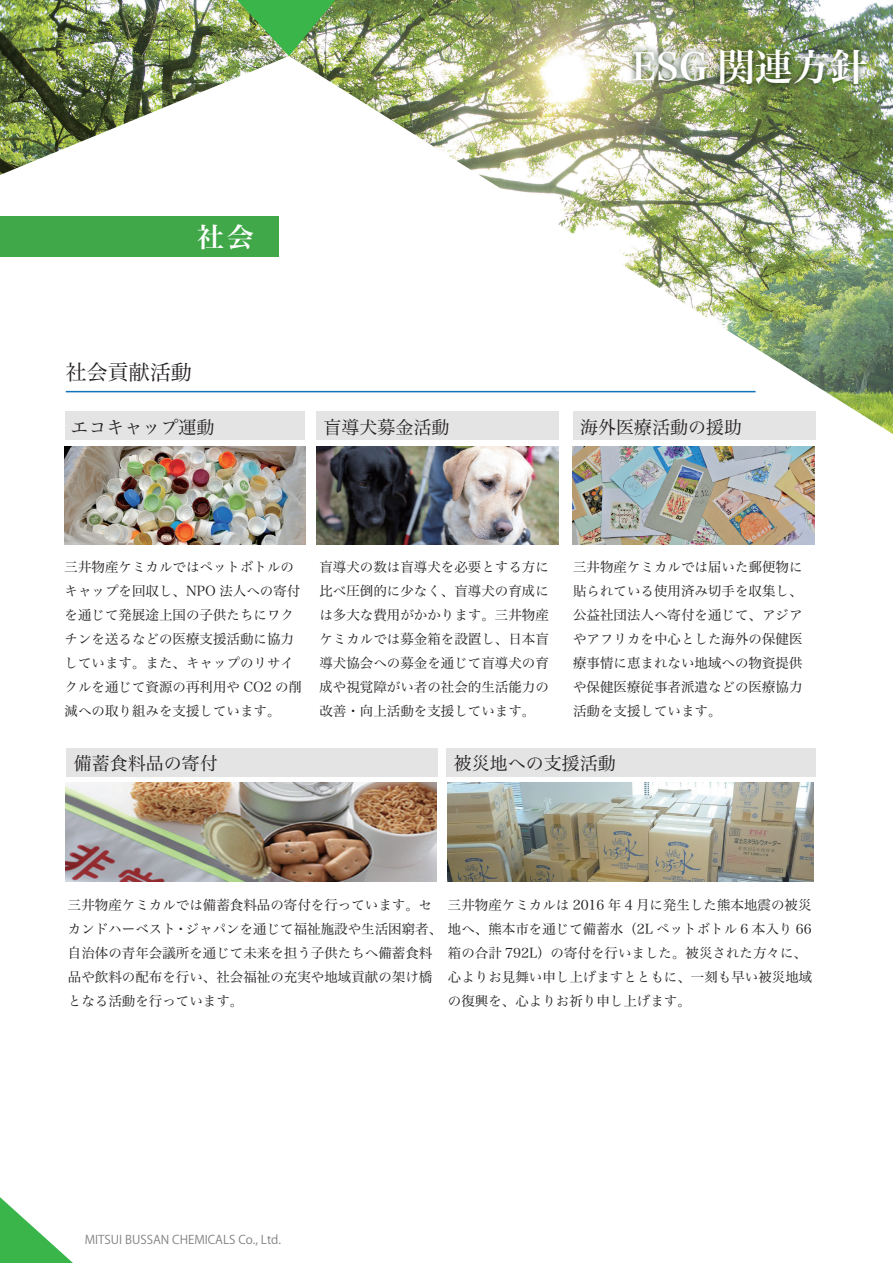
<style>
.page{position:relative;width:893px;height:1263px;background:#fff}
.page>*{position:absolute;margin:0;border:0;box-sizing:border-box;transform-origin:0 0}
.t1{font:37.5px "Hira Min Pro W6";color:#fff}
.t2{font:27px "Hira Min Pro W6";color:#fff}
.t3{font:21px "Hira Min Pro W3";color:#231f20}
.t4{font:18px "Hira Min Pro W3";color:#231f20}
.t5{font:13.5px/24px "Hira Min Pro W3";color:#231f20}
.t6{font:12px "Koz Go Pro";color:#808285}
</style>
<div class="page">
<img style="left:0;top:0;width:893px;height:56px">
<img style="left:0;top:56px;width:893px;height:826px">
<img style="left:237px;top:0;width:98px;height:56px">
<svg style="left:0;top:1197px;width:73px;height:66px"></svg>
<img style="left:621px;top:38px;width:257px;height:67px">
<hr style="left:66px;top:391px;width:690px;height:1px;background:#1074bc">
<div style="left:66px;top:411px;width:239px;height:29px;background:#e4e4e5"></div>
<div style="left:316px;top:411px;width:243px;height:29px;background:#e4e4e5"></div>
<div style="left:573px;top:411px;width:243px;height:29px;background:#e4e4e5"></div>
<img style="left:64px;top:446px;width:241px;height:99px">
<img style="left:316px;top:446px;width:243px;height:99px">
<img style="left:572px;top:446px;width:243px;height:99px">
<div style="left:66px;top:748px;width:372px;height:28px;background:#e4e4e5"></div>
<div style="left:446px;top:748px;width:370px;height:28px;background:#e4e4e5"></div>
<img style="left:66px;top:782px;width:370px;height:99px">
<img style="left:448px;top:782px;width:366px;height:99px">
<div style="left:0;top:216px;width:278px;height:40px;background:#40a848"></div>
<h2 class="t2" style="left:197px;top:213px;width:58px">社会</h2>
<h3 class="t3" style="left:66px;top:354px;width:127px">社会貢献活動</h3>
<h3 class="t4" style="left:71px;top:411px;width:145px">エコキャップ運動</h3>
<h3 class="t4" style="left:324px;top:411px;width:127px">盲導犬募金活動</h3>
<h1 class="t1" style="left:632px;top:34px;width:237px">ESG 関連方針</h1>
<h3 class="t4" style="left:580px;top:411px;width:163px">海外医療活動の援助</h3>
<p class="t5" style="left:65px;top:554px;width:239px">三井物産ケミカルではペットボトルのキャップを回収し、NPO 法人への寄付を通じて発展途上国の子供たちにワクチンを送るなどの医療支援活動に協力しています。また、キャップのリサイクルを通じて資源の再利用や CO2 の削減への取り組みを支援しています。</p>
<p class="t5" style="left:319px;top:554px;width:231px;text-align:justify">盲導犬の数は盲導犬を必要とする方に比べ圧倒的に少なく、盲導犬の育成には多大な費用がかかります。三井物産ケミカルでは募金箱を設置し、日本盲導犬協会への募金を通じて盲導犬の育成や視覚障がい者の社会的生活能力の改善・向上活動を支援しています。</p>
<p class="t5" style="left:573px;top:554px;width:231px;text-align:justify">三井物産ケミカルでは届いた郵便物に貼られている使用済み切手を収集し、公益社団法人へ寄付を通じて、アジアやアフリカを中心とした海外の保健医療事情に恵まれない地域への物資提供や保健医療従事者派遣などの医療協力活動を支援しています。</p>
<h3 class="t4" style="left:74px;top:747px;width:146px">備蓄食料品の寄付</h3>
<h3 class="t4" style="left:454px;top:747px;width:163px">被災地への支援活動</h3>
<p class="t5" style="left:448px;top:891px;width:365px">三井物産ケミカルは 2016 年 4 月に発生した熊本地震の被災</p>
<p class="t5" style="left:448px;top:940px;width:366px">箱の合計 792L）の寄付を行いました。被災された方々に、心よりお見舞い申し上げますとともに、一刻も早い被災地域の復興を、心よりお祈り申し上げます。</p>
<p class="t5" style="left:68px;top:891px;width:745px">三井物産ケミカルでは備蓄食料品の寄付を行っています。セ<br>カンドハーベスト・ジャパンを通じて福祉施設や生活困窮者、地へ、熊本市を通じて備蓄水（2L ペットボトル 6 本入り 66自治体の青年会議所を通じて未来を担う子供たちへ備蓄食料<br>品や飲料の配布を行い、社会福祉の充実や地域貢献の架け橋<br>となる活動を行っています。</p>
<p class="t6" style="left:85px;top:1232px;width:198px">MITSUI BUSSAN CHEMICALS Co., Ltd.</p>
</div>
